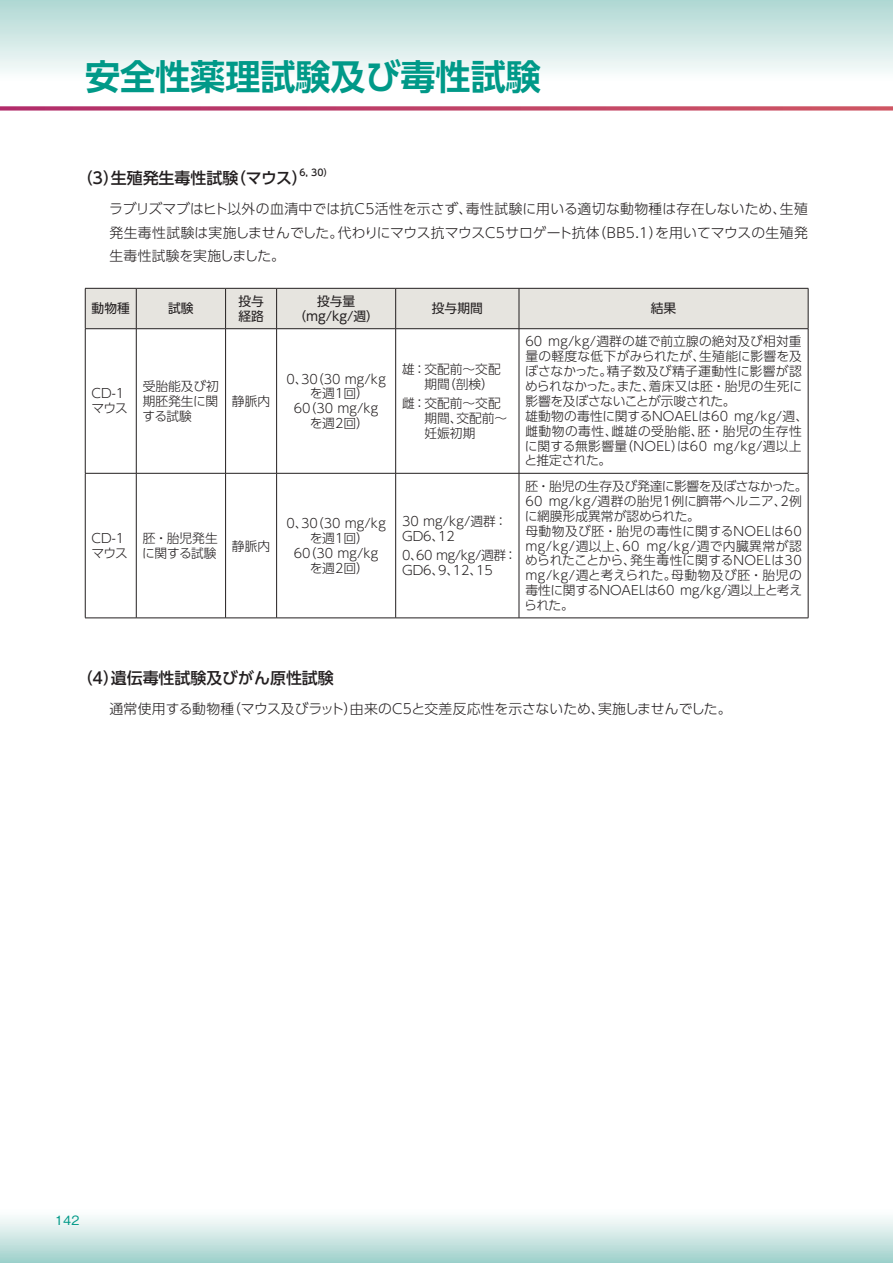
<style>
.page{position:relative;width:893px;height:1263px;background:#fff}
.page>*{position:absolute;margin:0;border:0;box-sizing:border-box;transform-origin:0 0}
.t1{font:700 35.1px "UD Shin Go Pro De";color:#098}
.t2{font:500 15.9px "UD Shin Go Pro";color:#231f20}
.t3{font:300 13.8px/23.4px "UD Shin Go Pro";color:#231f20;text-align:justify}
.t4{font:300 12.75px/14.9px "UD Shin Go Pro";color:#231f20}
.t5{font:12.75px/14.9px "UD Shin Go Pro";color:#231f20}
.t6{font:500 12.75px "Gothic BBB Pro";color:#098}
.t7{font:500 9.3px "UD Shin Go Pro";color:#231f20}
</style>
<div class="page">
<div style="left:0;top:1208px;width:893px;height:55px;background:linear-gradient(to bottom,#fff,#a0d1cb)"></div>
<div style="left:0;top:0;width:893px;height:81px;background:linear-gradient(to bottom,#aed7d2,#fcfefd)"></div>
<svg style="left:0;top:106px;width:893px;height:5px;background:#c85d7d"></svg>
<svg style="left:86px;top:289px;width:722px;height:329px"></svg>
<hr style="left:85px;top:288px;width:51px;height:1px;background:#231f20">
<hr style="left:85px;top:288px;width:1px;height:40px;background:#231f20">
<hr style="left:136px;top:288px;width:90px;height:1px;background:#231f20">
<hr style="left:136px;top:288px;width:1px;height:40px;background:#231f20">
<hr style="left:226px;top:288px;width:51px;height:1px;background:#231f20">
<hr style="left:225px;top:288px;width:1px;height:40px;background:#231f20">
<hr style="left:277px;top:288px;width:119px;height:1px;background:#231f20">
<hr style="left:276px;top:288px;width:1px;height:40px;background:#231f20">
<hr style="left:396px;top:288px;width:123px;height:1px;background:#231f20">
<hr style="left:395px;top:288px;width:1px;height:40px;background:#231f20">
<hr style="left:519px;top:288px;width:289px;height:1px;background:#231f20">
<hr style="left:519px;top:288px;width:1px;height:40px;background:#231f20">
<hr style="left:808px;top:288px;width:1px;height:40px;background:#231f20">
<hr style="left:85px;top:328px;width:51px;height:1px;background:#231f20">
<hr style="left:85px;top:329px;width:1px;height:144px;background:#231f20">
<hr style="left:136px;top:328px;width:90px;height:1px;background:#231f20">
<hr style="left:136px;top:329px;width:1px;height:144px;background:#231f20">
<hr style="left:226px;top:328px;width:51px;height:1px;background:#231f20">
<hr style="left:225px;top:329px;width:1px;height:144px;background:#231f20">
<hr style="left:277px;top:328px;width:119px;height:1px;background:#231f20">
<hr style="left:276px;top:329px;width:1px;height:144px;background:#231f20">
<hr style="left:396px;top:328px;width:123px;height:1px;background:#231f20">
<hr style="left:395px;top:329px;width:1px;height:144px;background:#231f20">
<hr style="left:519px;top:328px;width:289px;height:1px;background:#231f20">
<hr style="left:519px;top:329px;width:1px;height:144px;background:#231f20">
<hr style="left:808px;top:329px;width:1px;height:144px;background:#231f20">
<hr style="left:85px;top:473px;width:51px;height:1px;background:#231f20">
<hr style="left:85px;top:473px;width:1px;height:145px;background:#231f20">
<hr style="left:136px;top:473px;width:90px;height:1px;background:#231f20">
<hr style="left:136px;top:473px;width:1px;height:145px;background:#231f20">
<hr style="left:226px;top:473px;width:51px;height:1px;background:#231f20">
<hr style="left:225px;top:473px;width:1px;height:145px;background:#231f20">
<hr style="left:277px;top:473px;width:119px;height:1px;background:#231f20">
<hr style="left:276px;top:473px;width:1px;height:145px;background:#231f20">
<hr style="left:396px;top:473px;width:123px;height:1px;background:#231f20">
<hr style="left:395px;top:473px;width:1px;height:145px;background:#231f20">
<hr style="left:519px;top:473px;width:289px;height:1px;background:#231f20">
<hr style="left:519px;top:473px;width:1px;height:145px;background:#231f20">
<hr style="left:808px;top:473px;width:1px;height:145px;background:#231f20">
<hr style="left:85px;top:618px;width:51px;height:1px;background:#231f20">
<hr style="left:136px;top:618px;width:90px;height:1px;background:#231f20">
<hr style="left:226px;top:618px;width:51px;height:1px;background:#231f20">
<hr style="left:277px;top:618px;width:119px;height:1px;background:#231f20">
<hr style="left:396px;top:618px;width:123px;height:1px;background:#231f20">
<hr style="left:519px;top:618px;width:289px;height:1px;background:#231f20">
<h1 class="t1" style="left:85px;top:49px;width:457px">安全性薬理試験及び毒性試験</h1>
<p class="t2" style="left:77px;top:165px;width:232px">（3）生殖発生毒性試験（マウス）</p>
<p class="t7" style="left:299px;top:165px;width:35px">6, 30）</p>
<p class="t3" style="left:109px;top:197px;width:700px">ラブリズマブはヒト以外の血清中では抗C5活性を示さず、毒性試験に用いる適切な動物種は存在しないため、生殖発生毒性試験は実施しませんでした。代わりにマウス抗マウスC5サロゲート抗体（BB5.1）を用いてマウスの生殖発生毒性試験を実施しました。</p>
<p class="t5" style="left:92px;top:301px;width:40px">動物種</p>
<p class="t5" style="left:168px;top:301px;width:27px">試験</p>
<p class="t5" style="left:238px;top:293px;width:27px">投与経路</p>
<p class="t5" style="left:293px;top:293px;width:87px;text-align:center">投与量（mg/kg/週）</p>
<p class="t5" style="left:432px;top:301px;width:53px">投与期間</p>
<p class="t5" style="left:651px;top:301px;width:27px">結果</p>
<p class="t4" style="left:91px;top:386px;width:38px">CD-1マウス</p>
<p class="t4" style="left:142px;top:378px;width:78px;text-align:justify">受胎能及び初期胚発生に関する試験</p>
<p class="t4" style="left:232px;top:393px;width:40px">静脈内</p>
<p class="t4" style="left:91px;top:530px;width:38px">CD-1マウス</p>
<p class="t4" style="left:142px;top:530px;width:77px">胚・胎児発生に関する試験</p>
<p class="t4" style="left:232px;top:538px;width:40px">静脈内</p>
<p class="t4" style="left:286px;top:371px;width:101px;text-align:center">0、30（30 mg/kgを週1回）<br>60（30 mg/kgを週2回）</p>
<p class="t4" style="left:424px;top:361px;width:78px;text-indent:-22px">雄：交配前〜交配期間（剖検）</p>
<p class="t4" style="left:424px;top:395px;width:83px;text-indent:-22px">雌：交配前〜交配期間、交配前〜妊娠初期</p>
<p class="t4" style="left:286px;top:515px;width:101px;text-align:center">0、30（30 mg/kgを週1回）<br>60（30 mg/kgを週2回）</p>
<p class="t4" style="left:402px;top:513px;width:107px">30 mg/kg/週群：<br>GD6、12</p>
<p class="t4" style="left:402px;top:547px;width:116px">0、60 mg/kg/週群：<br>GD6、9、12、15</p>
<p class="t4" style="left:525px;top:334px;width:285px">60 mg/kg/週群の雄で前立腺の絶対及び相対重量の軽度な低下がみられたが、生殖能に影響を及ぼさなかった。精子数及び精子運動性に影響が認められなかった。また、着床又は胚・胎児の生死に影響を及ぼさないことが示唆された。<br>雄動物の毒性に関するNOAELは60 mg/kg/週、雌動物の毒性、雌雄の受胎能、胚・胎児の生存性に関する無影響量（NOEL）は60 mg/kg/週以上と推定された。</p>
<p class="t4" style="left:524px;top:478px;width:285px">胚・胎児の生存及び発達に影響を及ぼさなかった。<br>60 mg/kg/週群の胎児1例に臍帯ヘルニア、2例に網膜形成異常が認められた。<br>母動物及び胚・胎児の毒性に関するNOELは60 mg/kg/週以上、60 mg/kg/週で内臓異常が認められたことから、発生毒性に関するNOELは30 mg/kg/週と考えられた。母動物及び胚・胎児の毒性に関するNOAELは60 mg/kg/週以上と考えられた。</p>
<p class="t2" style="left:77px;top:665px;width:259px">（4）遺伝毒性試験及びがん原性試験</p>
<p class="t3" style="left:109px;top:696px;width:624px">通常使用する動物種（マウス及びラット）由来のC5と交差反応性を示さないため、実施しませんでした。</p>
<p class="t6" style="left:55px;top:1210px;width:26px">142</p>
</div>
